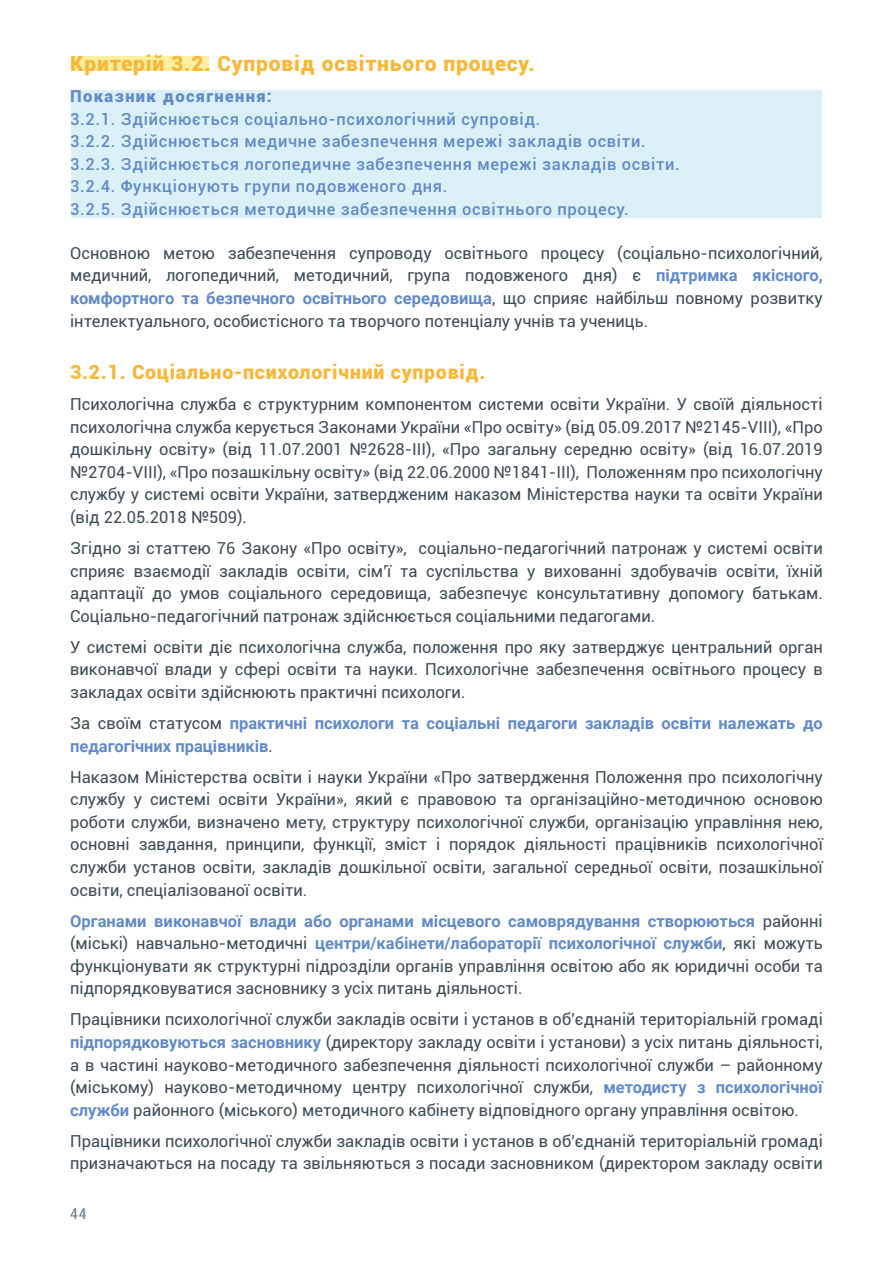
<style>
.page{position:relative;width:893px;height:1263px;background:#fff}
.page>*{position:absolute;margin:0;border:0;box-sizing:border-box;transform-origin:0 0}
.t1{font:900 21px "Roboto";letter-spacing:.04em;color:#f7b73a}
.t2{font:900 19.5px "Roboto";letter-spacing:.04em;color:#f7b73a}
.t3{font:16.5px/22.5px "Roboto";color:#3d4b53;text-align:justify}
.t4{font:500 16.5px "Roboto";letter-spacing:.04em;color:#628ac7}
.t5{font:700 16.5px/22.5px "Roboto";color:#628ac7}
.t6{font:900 16.5px "Roboto";letter-spacing:.08em;color:#628ac7}
.t7{font:condensed 15px "Roboto";color:#495c6c}
.s1{font-weight:700;color:#628ac7}
.s2{font-weight:400;color:#3d4b53}
</style>
<div class="page">
<div style="left:71px;top:90px;width:751px;height:128px;background:#daf0f6"></div>
<div style="left:71px;top:56px;width:138px;height:15px;background:#fcef9f"></div>
<p class="t1" style="left:70px;top:49px;width:466px">Критерій 3.2. Супровід освітнього процесу.</p>
<p class="t6" style="left:70px;top:85px;width:203px">Показник досягнення:</p>
<p class="t4" style="left:70px;top:107px;width:472px">3.2.1. Здійснюється соціально-психологічний супровід.</p>
<p class="t4" style="left:70px;top:130px;width:577px">3.2.2. Здійснюється медичне забезпечення мережі закладів освіти.</p>
<p class="t4" style="left:70px;top:152px;width:611px">3.2.3. Здійснюється логопедичне забезпечення мережі закладів освіти.</p>
<p class="t4" style="left:70px;top:175px;width:379px">3.2.4. Функціонують групи подовженого дня.</p>
<p class="t4" style="left:70px;top:198px;width:560px">3.2.5. Здійснюється методичне забезпечення освітнього процесу.</p>
<p class="t3" style="left:70px;top:241px;width:754px">Основною метою забезпечення супроводу освітнього процесу (соціально-психологічний, медичний, логопедичний, методичний, група подовженого дня) є <span class="s1">підтримка якісного, комфортного та безпечного освітнього середовища</span>, що сприяє найбільш повному розвитку інтелектуального, особистісного та творчого потенціалу учнів та учениць.</p>
<p class="t2" style="left:70px;top:358px;width:417px">3.2.1. Соціально-психологічний супровід.</p>
<p class="t3" style="left:70px;top:392px;width:754px">Психологічна служба є структурним компонентом системи освіти України. У своїй діяльності психологічна служба керується Законами України «Про освіту» (від 05.09.2017 №2145-VIII), «Про дошкільну освіту» (від 11.07.2001 №2628-III), «Про загальну середню освіту» (від 16.07.2019 №2704-VIII), «Про позашкільну освіту» (від 22.06.2000 №1841-III), Положенням про психологічну службу у системі освіти України, затвердженим наказом Міністерства науки та освіти України (від 22.05.2018 №509).</p>
<p class="t3" style="left:70px;top:536px;width:754px">Згідно зі статтею 76 Закону «Про освіту», соціально-педагогічний патронаж у системі освіти сприяє взаємодії закладів освіти, сім’ї та суспільства у вихованні здобувачів освіти, їхній адаптації до умов соціального середовища, забезпечує консультативну допомогу батькам.<br>Соціально-педагогічний патронаж здійснюється соціальними педагогами.</p>
<p class="t3" style="left:70px;top:635px;width:754px">У системі освіти діє психологічна служба, положення про яку затверджує центральний орган виконавчої влади у сфері освіти та науки. Психологічне забезпечення освітнього процесу в закладах освіти здійснюють практичні психологи.</p>
<p class="t5" style="left:70px;top:711px;width:754px"><span class="s2">За своїм статусом</span> практичні психологи та соціальні педагоги закладів освіти належать до педагогічних працівників<span class="s2">.</span></p>
<p class="t3" style="left:70px;top:765px;width:754px">Наказом Міністерства освіти і науки України «Про затвердження Положення про психологічну службу у системі освіти України», який є правовою та організаційно-методичною основою роботи служби, визначено мету, структуру психологічної служби, організацію управління нею, основні завдання, принципи, функції, зміст і порядок діяльності працівників психологічної служби установ освіти, закладів дошкільної освіти, загальної середньої освіти, позашкільної освіти, спеціалізованої освіти.</p>
<p class="t3" style="left:70px;top:909px;width:754px"><span class="s1">Органами виконавчої влади або органами місцевого самоврядування створюються</span> районні (міські) навчально-методичні <span class="s1">центри/кабінети/лабораторії психологічної служби</span>, які можуть функціонувати як структурні підрозділи органів управління освітою або як юридичні особи та підпорядковуватися засновнику з усіх питань діяльності.</p>
<p class="t3" style="left:70px;top:1008px;width:754px">Працівники психологічної служби закладів освіти і установ в об’єднаній територіальній громаді <span class="s1">підпорядковуються засновнику</span> (директору закладу освіти і установи) з усіх питань діяльності, а в частині науково-методичного забезпечення діяльності психологічної служби – районному (міському) науково-методичному центру психологічної служби, <span class="s1">методисту з психологічної служби</span> районного (міського) методичного кабінету відповідного органу управління освітою.</p>
<p class="t3" style="left:70px;top:1129px;width:754px">Працівники психологічної служби закладів освіти і установ в об’єднаній територіальній громаді призначаються на посаду та звільняються з посади засновником (директором закладу освіти</p>
<p class="t7" style="left:70px;top:1203px;width:18px">44</p>
</div>
